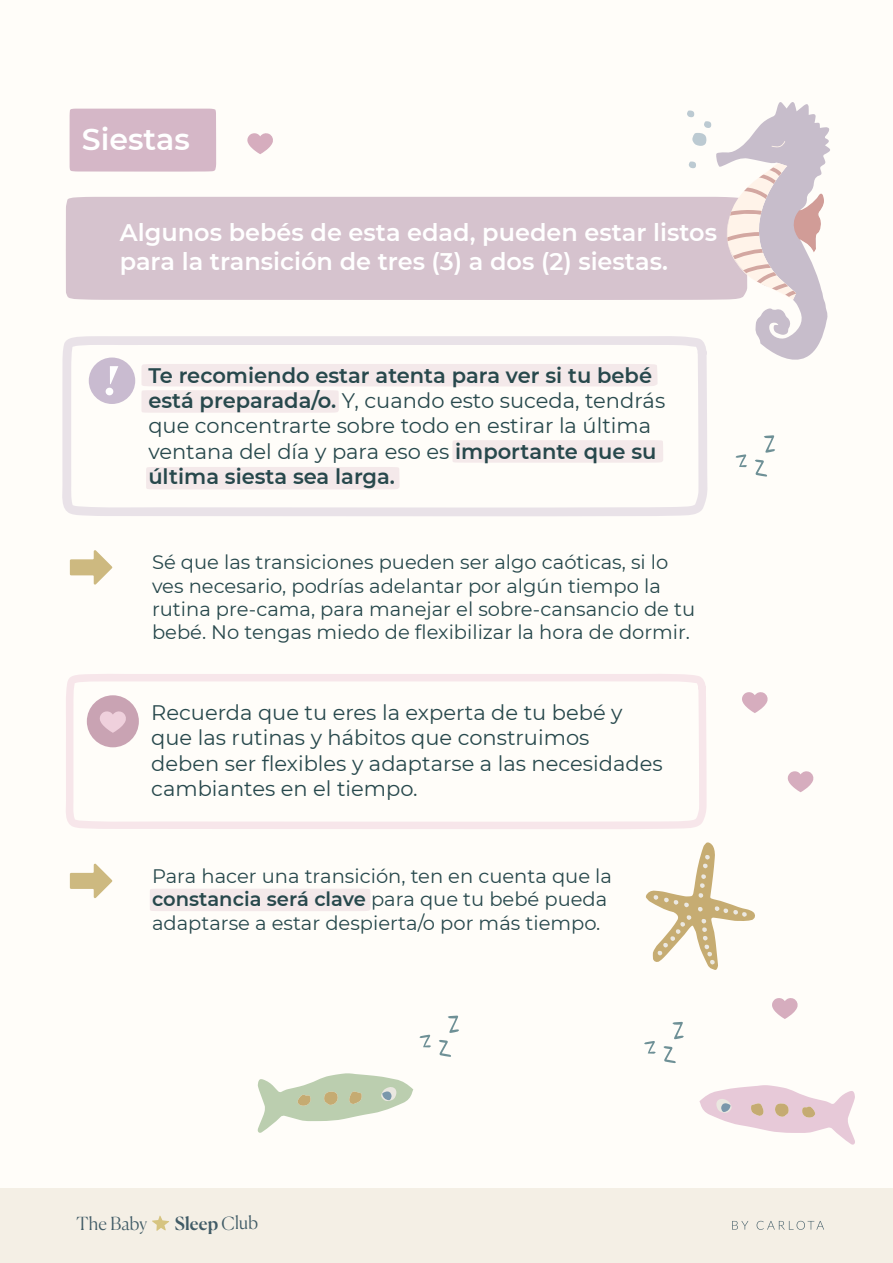
<style>
.page{position:relative;width:893px;height:1263px;background:#fffdf9}
.page>*{position:absolute;margin:0;border:0;box-sizing:border-box;transform-origin:0 0}
.t1{font:600 30px "Montserrat";color:#fff}
.t2{font:600 24px/28.8px "Montserrat";color:#fff}
.t3{font:600 21px/25.2px "Montserrat";color:#27484c}
.t4{font:21px/25.2px "Montserrat";color:#27484c}
.t5{font:19.5px/23.4px "Montserrat";color:#27484c}
.t6{font:500 18px "Canela";letter-spacing:.005em;color:#405b66}
.t7{font:300 18px "Canela";letter-spacing:.005em;color:#405b66}
.s1{font-weight:400}
.s2{font-weight:600}
.s3{font-weight:300}
</style>
<div class="page">
<div style="left:0;top:1188px;width:893px;height:75px;background:#f4efe5"></div>
<svg style="left:152px;top:1215px;width:17px;height:16px"></svg>
<svg style="left:732px;top:1221px;width:16px;height:8px"></svg>
<svg style="left:757px;top:1221px;width:67px;height:9px"></svg>
<svg style="left:62px;top:336px;width:645px;height:180px"></svg>
<div style="left:89px;top:357px;width:46px;height:47px;background:#c9bbd0;border-radius:50%"></div>
<svg style="left:106px;top:366px;width:12px;height:29px"></svg>
<div style="left:66px;top:197px;width:621px;height:103px;background:#d6c3ce"></div>
<div style="left:70px;top:109px;width:146px;height:63px;background:#d5b7c7"></div>
<svg style="left:687px;top:102px;width:143px;height:288px"></svg>
<svg style="left:764px;top:435px;width:11px;height:18px"></svg>
<svg style="left:755px;top:460px;width:12px;height:17px"></svg>
<svg style="left:735px;top:454px;width:12px;height:13px"></svg>
<svg style="left:448px;top:1015px;width:11px;height:18px"></svg>
<svg style="left:439px;top:1040px;width:12px;height:17px"></svg>
<svg style="left:419px;top:1034px;width:12px;height:13px"></svg>
<svg style="left:672px;top:1022px;width:12px;height:17px"></svg>
<svg style="left:663px;top:1046px;width:13px;height:17px"></svg>
<svg style="left:644px;top:1041px;width:12px;height:13px"></svg>
<svg style="left:70px;top:550px;width:42px;height:35px"></svg>
<svg style="left:70px;top:863px;width:42px;height:35px"></svg>
<svg style="left:66px;top:674px;width:641px;height:155px"></svg>
<div style="left:87px;top:695px;width:52px;height:52px;background:#c9a3b3;border-radius:50%"></div>
<svg style="left:100px;top:711px;width:26px;height:22px"></svg>
<svg style="left:699px;top:1085px;width:156px;height:60px"></svg>
<svg style="left:258px;top:1073px;width:155px;height:60px"></svg>
<svg style="left:742px;top:692px;width:26px;height:21px"></svg>
<svg style="left:788px;top:771px;width:26px;height:21px"></svg>
<svg style="left:772px;top:998px;width:26px;height:21px"></svg>
<svg style="left:247px;top:133px;width:26px;height:21px"></svg>
<svg style="left:646px;top:842px;width:109px;height:128px"></svg>
<h1 class="t1" style="left:82px;top:119px;width:110px">Siestas</h1>
<p class="t2" style="left:120px;top:217px;width:599px">Algunos bebés de esta edad, pueden estar listos para la transición de tres (3) a dos (2) siestas.</p>
<p class="t3" style="left:148px;top:362px;width:518px">Te recomiendo estar atenta para ver si tu bebé está preparada/o. <span class="s1">Y, cuando esto suceda, tendrás que concentrarte sobre todo en estirar la última ventana del día y para eso es</span> importante que su última siesta sea larga.</p>
<p class="t5" style="left:152px;top:550px;width:545px">Sé que las transiciones pueden ser algo caóticas, si lo ves necesario, podrías adelantar por algún tiempo la rutina pre-cama, para manejar el sobre-cansancio de tu bebé. No tengas miedo de flexibilizar la hora de dormir.</p>
<p class="t4" style="left:151px;top:699px;width:513px">Recuerda que tu eres la experta de tu bebé y que las rutinas y hábitos que construimos deben ser flexibles y adaptarse a las necesidades cambiantes en el tiempo.</p>
<p class="t5" style="left:152px;top:863px;width:461px">Para hacer una transición, ten en cuenta que la <span class="s2">constancia será clave</span> para que tu bebé pueda adaptarse a estar despierta/o por más tiempo.</p>
<p class="t7" style="left:77px;top:1209px;width:72px">The Baby</p>
<p class="t6" style="left:175px;top:1209px;width:85px">Sleep <span class="s3">Club</span></p>
</div>
